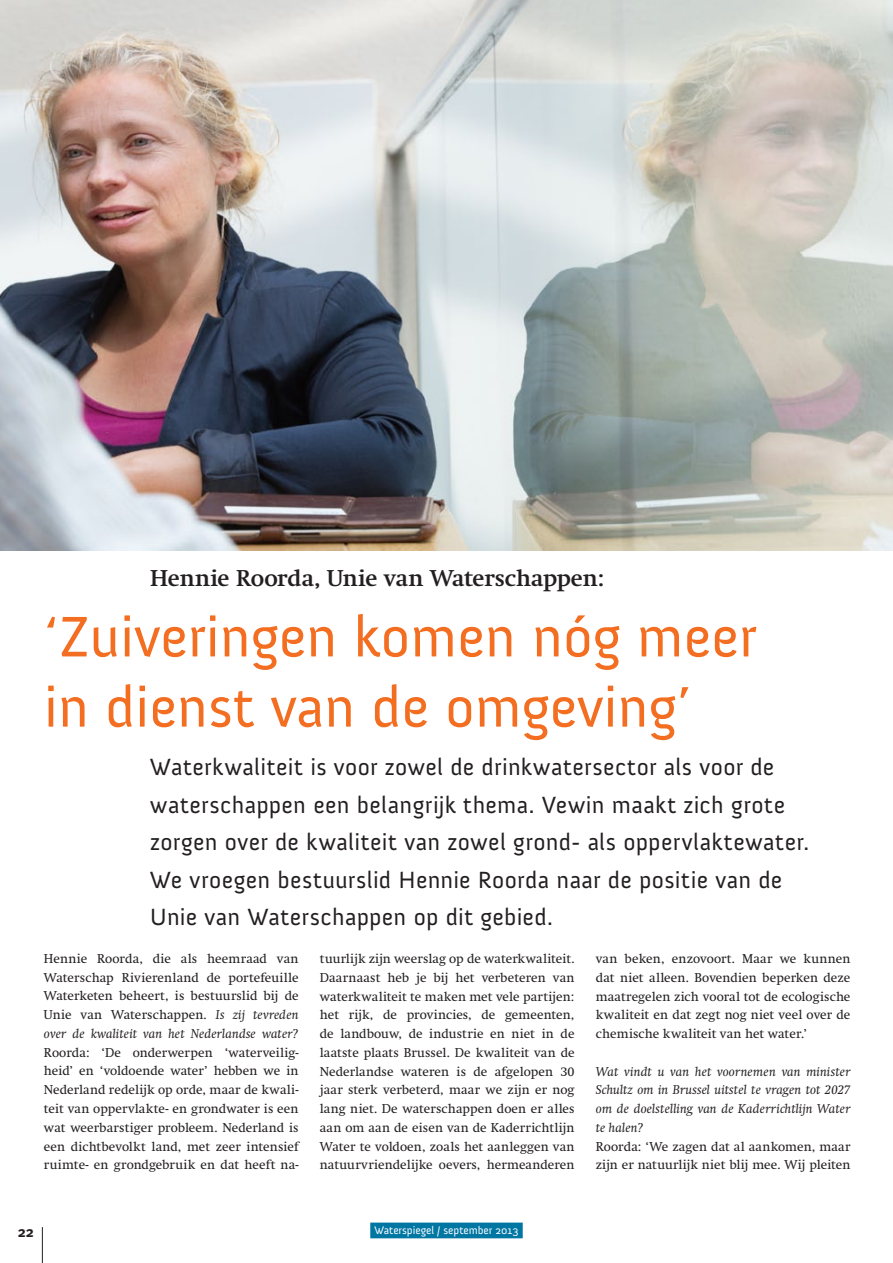
<style>
.page{position:relative;width:893px;height:1263px;background:#fff}
.page>*{position:absolute;margin:0;border:0;box-sizing:border-box;transform-origin:0 0}
.t1{font:58.5px/70.2px "Anivers";color:#f36e21}
.t2{font:24px/37.5px "Anivers";letter-spacing:.02em;color:#231f20}
.t3{font:700 22.5px "Swift";letter-spacing:-.005em;color:#231f20}
.t4{font:700 15px "Meta Plus";color:#231f20}
.t5{font:12.75px/18.8px "Swift";letter-spacing:.01em;color:#231f20;text-align:justify}
.t6{font:italic 12.75px/18.8px "Swift";letter-spacing:.015em;color:#231f20;text-align:justify}
.t7{font:11.25px "Anivers";color:#fff}
.s1{font-style:italic}
</style>
<div class="page">
<hr style="left:42px;top:1227px;width:1px;height:36px;background:#231f20">
<div style="left:370px;top:1222px;width:153px;height:16px;background:#0076a3"></div>
<img style="left:0;top:0;width:893px;height:550px">
<h3 class="t3" style="left:150px;top:565px;width:456px">Hennie Roorda, Unie van Waterschappen:</h3>
<h1 class="t1" style="left:44px;top:602px;width:714px">‘Zuiveringen komen nóg meer in dienst van de omgeving’</h1>
<p class="t2" style="left:150px;top:749px;width:660px">Waterkwaliteit is voor zowel de drinkwatersector als voor de waterschappen een belangrijk thema. Vewin maakt zich grote zorgen over de kwaliteit van zowel grond- als oppervlaktewater.<br>We vroegen bestuurslid Hennie Roorda naar de positie van de Unie van Waterschappen op dit gebied.</p>
<p class="t5" style="left:44px;top:949px;width:256px">Hennie Roorda, die als heemraad van Waterschap Rivierenland de portefeuille Waterketen beheert, is bestuurslid bij de Unie van Waterschappen. <span class="s1">Is zij tevreden over de kwaliteit van het Nederlandse water?</span></p>
<p class="t5" style="left:44px;top:1043px;width:256px">Roorda: ‘De onderwerpen ‘waterveilig&shy;heid’ en ‘voldoende water’ hebben we in Nederland redelijk op orde, maar de kwali&shy;teit van oppervlakte- en grondwater is een wat weerbarstiger probleem. Nederland is een dichtbevolkt land, met zeer intensief ruimte- en grondgebruik en dat heeft na-</p>
<p class="t5" style="left:320px;top:949px;width:256px">tuurlijk zijn weerslag op de waterkwaliteit.<br>Daarnaast heb je bij het verbeteren van waterkwaliteit te maken met vele partijen: het rijk, de provincies, de gemeenten, de landbouw, de industrie en niet in de laatste plaats Brussel. De kwaliteit van de Nederlandse wateren is de afgelopen 30 jaar sterk verbeterd, maar we zijn er nog lang niet. De waterschappen doen er alles aan om aan de eisen van de Kaderrichtlijn Water te voldoen, zoals het aanleggen van natuurvriendelijke oevers, hermeanderen</p>
<p class="t5" style="left:596px;top:949px;width:256px">van beken, enzovoort. Maar we kunnen dat niet alleen. Bovendien beperken deze maatregelen zich vooral tot de ecologische kwaliteit en dat zegt nog niet veel over de chemische kwaliteit van het water.’</p>
<p class="t6" style="left:596px;top:1062px;width:256px">Wat vindt u van het voornemen van minister Schultz om in Brussel uitstel te vragen tot 2027 om de doelstelling van de Kaderrichtlijn Water te halen?</p>
<p class="t5" style="left:596px;top:1137px;width:256px">Roorda: ‘We zagen dat al aankomen, maar zijn er natuurlijk niet blij mee. Wij pleiten</p>
<p class="t4" style="left:18px;top:1223px;width:18px">22</p>
<p class="t7" style="left:374px;top:1224px;width:145px">Waterspiegel / september 2013</p>
</div>
